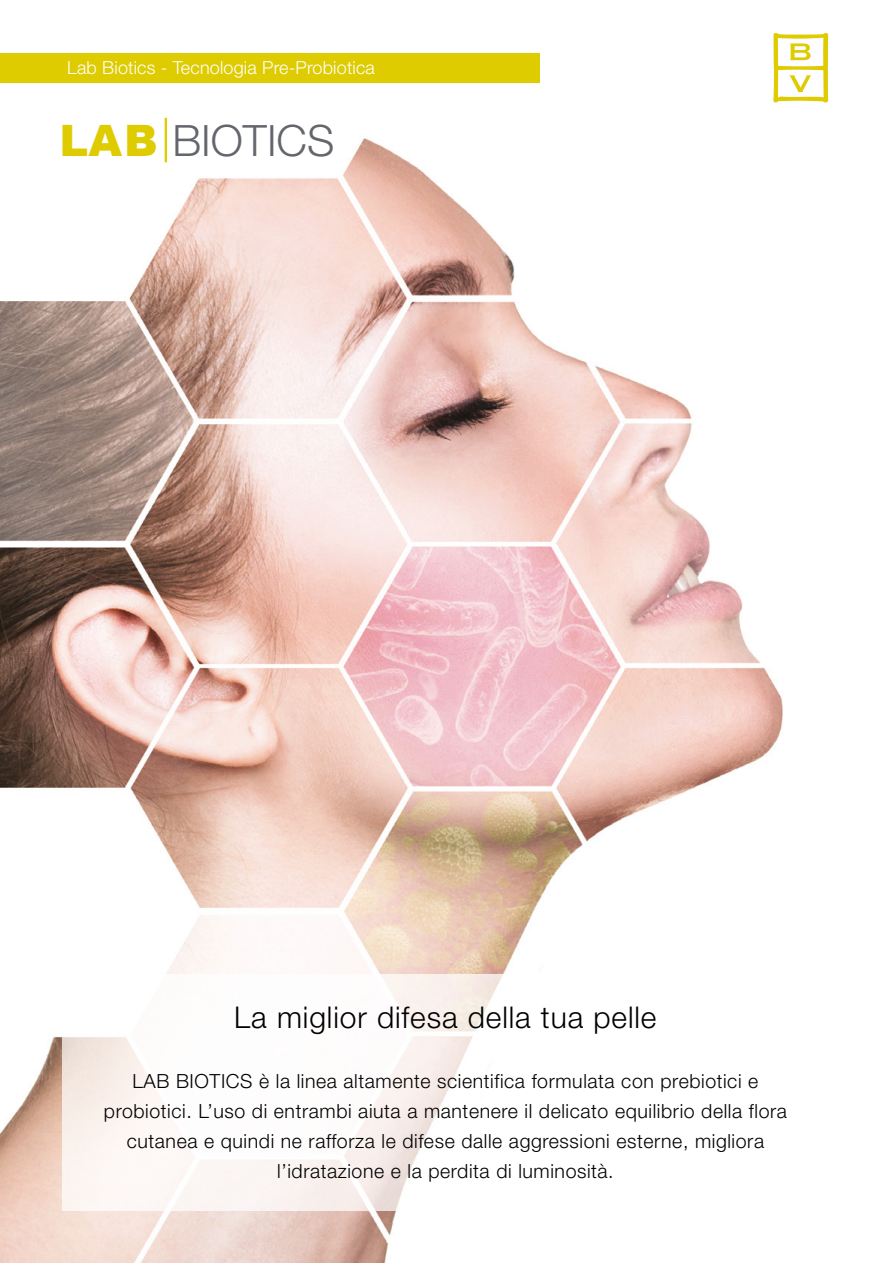
<style>
.page{position:relative;width:893px;height:1263px;background:#fff}
.page>*{position:absolute;margin:0;border:0;box-sizing:border-box;transform-origin:0 0}
.t1{font:300 43.35px "Helvetica Neue LT Std";color:#64666d}
.t2{font:300 30px "Helvetica Neue LT Std";letter-spacing:.03em;color:#000}
.t3{font:300 19.5px/30px "Helvetica Neue LT Std";letter-spacing:.03em;color:#000;text-align:center}
.t4{font:300 18px "Helvetica Neue LT Std";letter-spacing:.01em;color:#fff}
.s1{font-family:"Arial";font-weight:900;color:#dfcc00}
</style>
<div class="page">
<img style="left:0;top:99px;width:829px;height:1164px">
<hr style="left:165px;top:118px;width:2px;height:44px;background:#dfcc00">
<svg style="left:63px;top:974px;width:765px;height:237px"></svg>
<svg style="left:773px;top:33px;width:55px;height:69px"></svg>
<div style="left:0;top:53px;width:539px;height:30px;background:#decb00"></div>
<p class="t4" style="left:67px;top:57px;width:309px">Lab Biotics - Tecnologia Pre-Probiotica</p>
<h1 class="t1" style="left:60px;top:114px;width:276px"><span class="s1">LAB</span> BIOTICS</h1>
<h2 class="t2" style="left:234px;top:999px;width:424px">La miglior difesa della tua pelle</h2>
<p class="t3" style="left:104px;top:1066px;width:685px">LAB BIOTICS è la linea altamente scientifica formulata con prebiotici e probiotici. L’uso di entrambi aiuta a mantenere il delicato equilibrio della flora cutanea e quindi ne rafforza le difese dalle aggressioni esterne, migliora l’idratazione e la perdita di luminosità.</p>
</div>
